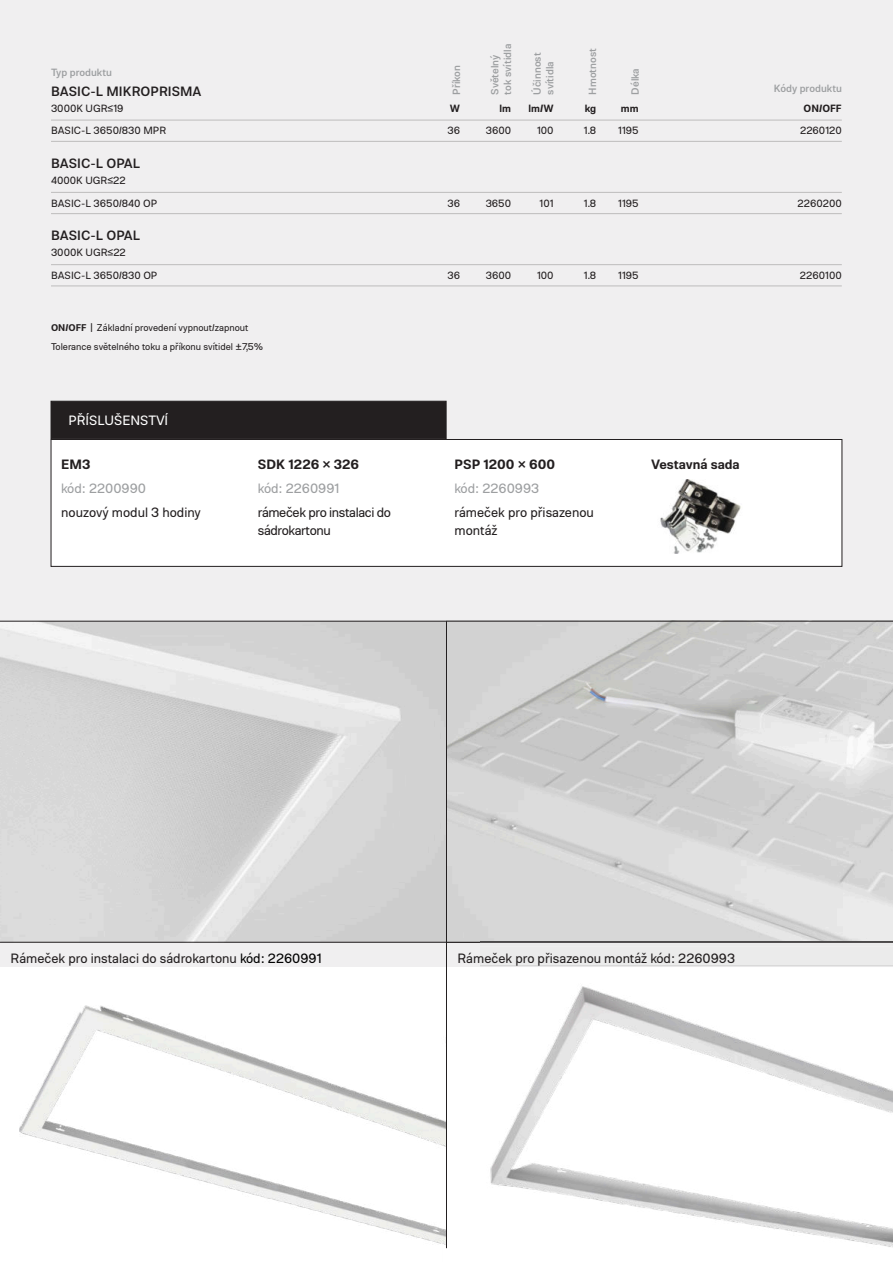
<style>
.page{position:relative;width:893px;height:1263px;background:#fff}
.page>*{position:absolute;margin:0;border:0;box-sizing:border-box;transform-origin:0 0}
.t1{font:13.5px/18px "Molde";color:#231f20}
.t2{font:500 13.5px "Molde";color:#231f20}
.t3{font:600 13.5px "Molde";color:#231f20}
.t4{font:13.5px "Molde";color:#9d9fa1}
.t5{font:13.5px/18px "Molde";letter-spacing:-.03em;color:#231f20}
.t6{font:13.5px "Molde";color:#fff}
.t7{font:10.5px/22.8px "Molde";color:#231f20}
.t8{font:500 10.5px/12.8px "Molde";color:#9d9fa1}
.t9{font:600 10.5px "Molde";color:#231f20}
.t10{font:9.75px/19px "Molde";color:#231f20}
.s1{font-family:"Arial"}
.s2{font-weight:600}
.s3{color:#010101}
</style>
<div class="page">
<div style="left:0;top:0;width:893px;height:966px;background:#f0eff0"></div>
<hr style="left:51px;top:120px;width:791px;height:1px;background:#bdbcbc">
<hr style="left:51px;top:141px;width:791px;height:1px;background:#bdbcbc">
<hr style="left:51px;top:192px;width:791px;height:1px;background:#bdbcbc">
<hr style="left:51px;top:213px;width:791px;height:1px;background:#bdbcbc">
<hr style="left:51px;top:264px;width:791px;height:1px;background:#bdbcbc">
<hr style="left:51px;top:286px;width:791px;height:1px;background:#bdbcbc">
<img style="left:0;top:620px;width:893px;height:322px">
<img style="left:480px;top:965px;width:413px;height:282px">
<img style="left:20px;top:1005px;width:426px;height:240px">
<hr style="left:446px;top:621px;width:1px;height:627px;background:#231f20">
<hr style="left:0;top:942px;width:893px;height:1px;background:#231f20">
<hr style="left:0;top:621px;width:893px;height:1px;background:#231f20">
<div style="left:51px;top:439px;width:791px;height:128px;background:#fff;border:1px solid #231f20"></div>
<div style="left:51px;top:401px;width:395px;height:38px;background:#231f20;border:1px solid #231f20"></div>
<img style="left:660px;top:479px;width:81px;height:74px">
<p class="t8" style="left:51px;top:66px;width:62px">Typ produktu</p>
<p class="t2" style="left:51px;top:84px;width:152px">BASIC-L MIKROPRISMA</p>
<p class="t7" style="left:51px;top:97px;width:74px">3000K UGR<span class="s1">≤</span>19</p>
<p class="t8" style="left:450px;top:95px;width:31px;rotate:-90deg">Příkon</p>
<p class="t8" style="left:488px;top:95px;width:52px;rotate:-90deg">Světelný tok svítidla</p>
<p class="t8" style="left:531px;top:95px;width:43px;rotate:-90deg">Účinnost svítidla</p>
<p class="t8" style="left:586px;top:95px;width:48px;rotate:-90deg">Hmotnost</p>
<p class="t8" style="left:629px;top:95px;width:28px;rotate:-90deg">Délka</p>
<p class="t9" style="left:450px;top:103px;width:12px">W</p>
<p class="t9" style="left:500px;top:103px;width:13px">lm</p>
<p class="t9" style="left:528px;top:103px;width:27px">lm/W</p>
<p class="t9" style="left:585px;top:103px;width:13px">kg</p>
<p class="t9" style="left:621px;top:103px;width:19px">mm</p>
<p class="t8" style="left:774px;top:82px;width:70px">Kódy produktu</p>
<p class="t9" style="left:803px;top:103px;width:40px">ON/OFF</p>
<p class="t7" style="left:51px;top:119px;width:117px">BASIC-L 3650/830 MPR</p>
<p class="t7" style="left:447px;top:119px;width:14px">36</p>
<p class="t7" style="left:486px;top:119px;width:27px">3600</p>
<p class="t7" style="left:537px;top:119px;width:18px">100</p>
<p class="t7" style="left:584px;top:119px;width:14px">1.8</p>
<p class="t7" style="left:618px;top:119px;width:22px">1195</p>
<p class="t7" style="left:800px;top:119px;width:43px">2260120</p>
<p class="t2" style="left:51px;top:156px;width:91px">BASIC-L OPAL</p>
<p class="t7" style="left:51px;top:169px;width:108px">4000K UGR<span class="s1">≤</span>22<br>BASIC-L 3650/840 OP</p>
<p class="t7" style="left:447px;top:192px;width:14px">36</p>
<p class="t7" style="left:486px;top:192px;width:27px">3650</p>
<p class="t7" style="left:540px;top:192px;width:16px">101</p>
<p class="t7" style="left:584px;top:192px;width:14px">1.8</p>
<p class="t7" style="left:618px;top:192px;width:22px">1195</p>
<p class="t7" style="left:798px;top:192px;width:46px">2260200</p>
<p class="t2" style="left:51px;top:228px;width:91px">BASIC-L OPAL</p>
<p class="t7" style="left:51px;top:241px;width:108px">3000K UGR<span class="s1">≤</span>22<br>BASIC-L 3650/830 OP</p>
<p class="t10" style="left:51px;top:318px;width:214px"><span class="s2">ON/OFF</span> | Základní provedení vypnout/zapnout<br>Tolerance světelného toku a příkonu svítidel ±7,5%</p>
<p class="t6" style="left:68px;top:413px;width:101px">PŘÍSLUŠENSTVÍ</p>
<p class="t3" style="left:61px;top:458px;width:31px">EM3</p>
<p class="t4" style="left:61px;top:481px;width:86px">kód: 2200990</p>
<p class="t1" style="left:61px;top:504px;width:141px">nouzový modul 3 hodiny</p>
<p class="t3" style="left:258px;top:458px;width:103px">SDK 1226 × 326</p>
<p class="t4" style="left:258px;top:481px;width:83px">kód: 2260991</p>
<p class="t5" style="left:258px;top:504px;width:135px">rámeček pro instalaci do sádrokartonu</p>
<p class="t7" style="left:447px;top:264px;width:14px">36</p>
<p class="t7" style="left:486px;top:264px;width:27px">3600</p>
<p class="t7" style="left:537px;top:264px;width:18px">100</p>
<p class="t7" style="left:584px;top:264px;width:14px">1.8</p>
<p class="t7" style="left:618px;top:264px;width:22px">1195</p>
<p class="t7" style="left:800px;top:264px;width:43px">2260100</p>
<p class="t3" style="left:455px;top:458px;width:102px">PSP 1200 × 600</p>
<p class="t4" style="left:455px;top:481px;width:86px">kód: 2260993</p>
<p class="t1" style="left:455px;top:504px;width:141px">rámeček pro přisazenou montáž</p>
<p class="t3" style="left:651px;top:458px;width:90px">Vestavná sada</p>
<p class="t1" style="left:11px;top:950px;width:313px">Rámeček pro instalaci do sádrokartonu <span class="s3">kód: 2260991</span></p>
<p class="t1" style="left:457px;top:950px;width:279px">Rámeček pro přisazenou montáž kód: 2260993</p>
</div>
